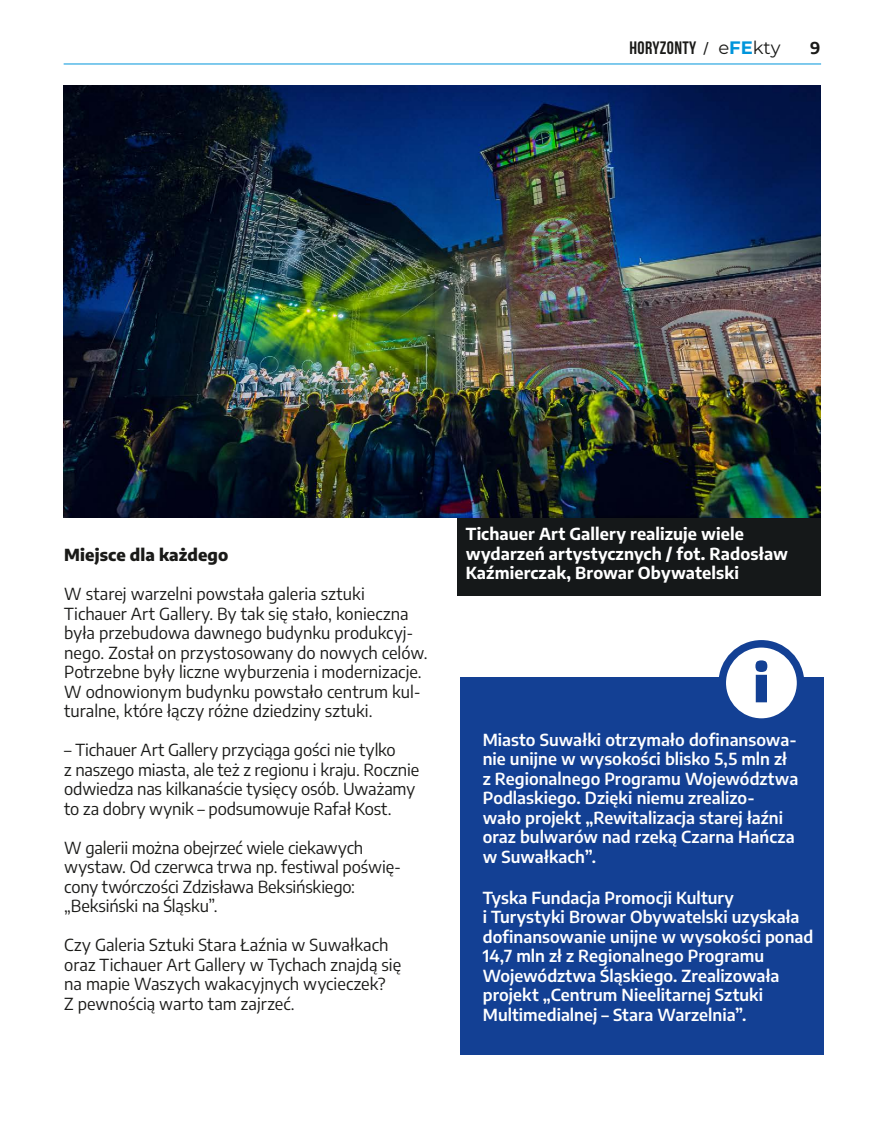
<style>
.page{position:relative;width:872px;height:1127px;background:#fff}
.page>*{position:absolute;margin:0;border:0;box-sizing:border-box;transform-origin:0 0}
.t1{font:18px "Bebas Neue";letter-spacing:.02em;color:#1a1a18}
.basik_txt_artykul_OK{font:16.5px/19.5px "Encode Sans";color:#1a1a18}
.ramka{font:600 16.5px/19.5px "Encode Sans";color:#fff}
.podpis_zdjecia{font:700 16.5px/19.5px "Encode Sans";letter-spacing:.005em;color:#fff}
.basik_txt_artykul_OK-2{font:800 16.5px "Encode Sans";letter-spacing:.005em;color:#1a1a18}
.t2{font:700 16.5px "Encode Sans";color:#1a1a18}
.s1{font-family:"Minion Pro";font-weight:700}
.s2{font-family:"Montserrat"}
.s3{font-family:"Montserrat";font-weight:700;color:#0095db}
</style>
<div class="page">
<div style="left:460px;top:677px;width:364px;height:377px;background:#134094"></div>
<div style="left:722px;top:644px;width:78px;height:78px;background:#fff;border-radius:50%"></div>
<div style="left:718px;top:640px;width:86px;height:86px;border:8px solid #134094;border-radius:50%"></div>
<svg style="left:755px;top:660px;width:12px;height:42px"></svg>
<div style="left:457px;top:517px;width:363px;height:78px;background:#151819"></div>
<img style="left:64px;top:86px;width:756px;height:431px">
<hr style="left:64px;top:64px;width:757px;height:1px;background:#0095db">
<p class="t1" style="left:629px;top:38px;width:153px">HORYZONTY <span class="s1">/</span> <span class="s2">e</span><span class="s3">FE</span><span class="s2">kty</span></p>
<p class="t2" style="left:810px;top:37px;width:12px">9</p>
<p class="basik_txt_artykul_OK-2" style="left:64px;top:544px;width:166px">Miejsce dla każdego</p>
<p class="basik_txt_artykul_OK" style="left:64px;top:583px;width:365px">W starej warzelni powstała galeria sztuki Tichauer Art Gallery. By tak się stało, konieczna była przebudowa dawnego budynku produkcyj&shy;nego. Został on przystosowany do nowych celów.<br>Potrzebne były liczne wyburzenia i modernizacje.<br>W odnowionym budynku powstało centrum kul&shy;turalne, które łączy różne dziedziny sztuki.</p>
<p class="basik_txt_artykul_OK" style="left:64px;top:739px;width:356px">– Tichauer Art Gallery przyciąga gości nie tylko<br>z naszego miasta, ale też z regionu i kraju. Rocznie odwiedza nas kilkanaście tysięcy osób. Uważamy to za dobry wynik – podsumowuje Rafał Kost.</p>
<p class="basik_txt_artykul_OK" style="left:64px;top:837px;width:338px">W galerii można obejrzeć wiele ciekawych wystaw. Od czerwca trwa np. festiwal poświę&shy;cony twórczości Zdzisława Beksińskiego: „Beksiński na Śląsku”.</p>
<p class="basik_txt_artykul_OK" style="left:64px;top:934px;width:338px">Czy Galeria Sztuki Stara Łaźnia w Suwałkach oraz Tichauer Art Gallery w Tychach znajdą się na mapie Waszych wakacyjnych wycieczek?<br>Z pewnością warto tam zajrzeć.</p>
<p class="podpis_zdjecia" style="left:466px;top:524px;width:324px">Tichauer Art Gallery realizuje wiele wydarzeń artystycznych / fot. Radosław<br>Kaźmierczak, Browar Obywatelski</p>
<p class="ramka" style="left:483px;top:729px;width:317px">Miasto Suwałki otrzymało dofinansowa‑ nie unijne w wysokości blisko 5,5 mln zł z Regionalnego Programu Województwa Podlaskiego. Dzięki niemu zrealizo‑<br>wało projekt „Rewitalizacja starej łaźni oraz bulwarów nad rzeką Czarna Hańcza w Suwałkach”.</p>
<p class="ramka" style="left:483px;top:887px;width:332px">Tyska Fundacja Promocji Kultury<br>i Turystyki Browar Obywatelski uzyskała dofinansowanie unijne w wysokości ponad 14,7 mln zł z Regionalnego Programu Województwa Śląskiego. Zrealizowała projekt „Centrum Nieelitarnej Sztuki Multimedialnej – Stara Warzelnia”.</p>
</div>
